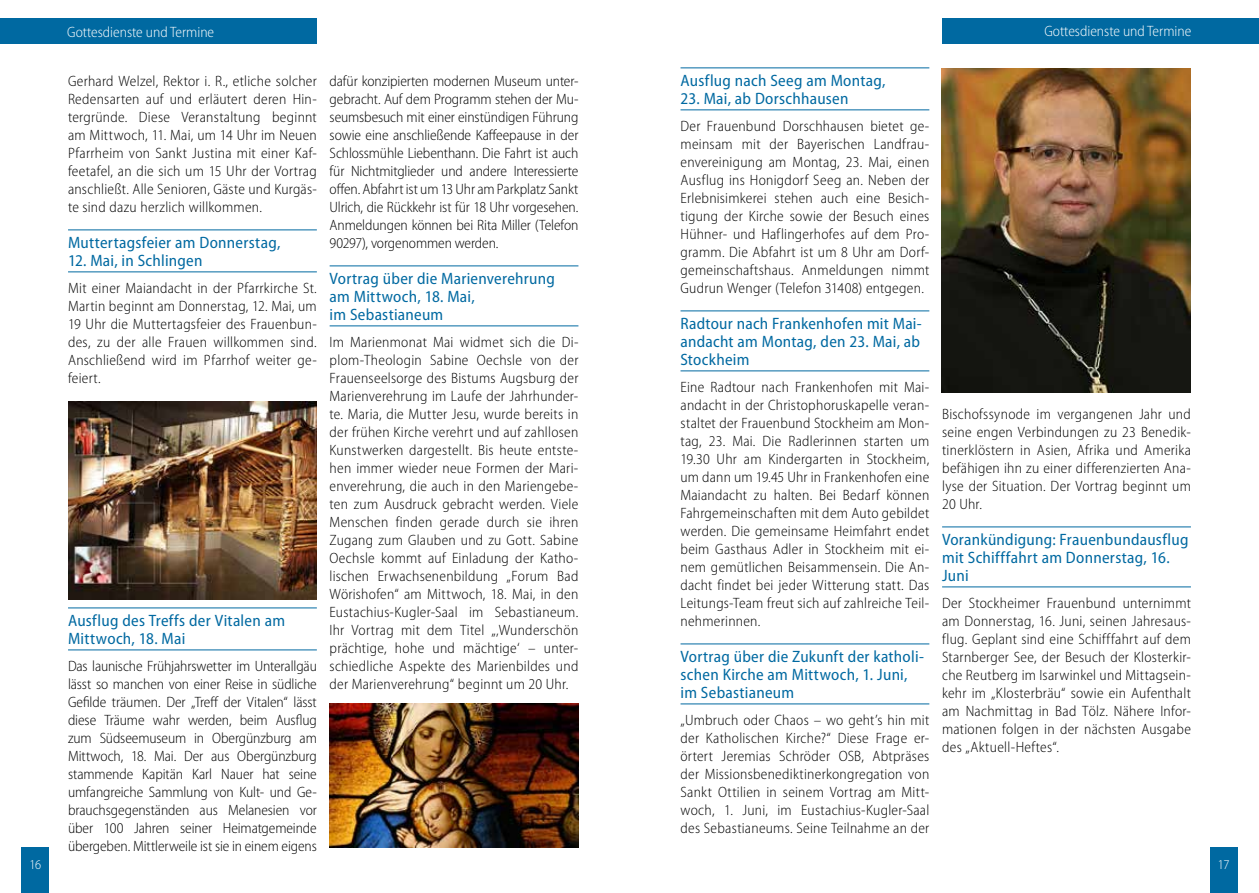
<style>
.page{position:relative;width:1259px;height:893px;background:#fff}
.page>*{position:absolute;margin:0;border:0;box-sizing:border-box;transform-origin:0 0}
.t1{font:semi-condensed 16.5px/18px "Myriad Pro";letter-spacing:.015em;color:#0069a1}
.t2{font:300 semi-condensed 15px/18px "Myriad Pro";letter-spacing:.015em;color:#000;text-align:justify}
.t3{font:300 semi-condensed 15px "Myriad Pro";color:#fff}
.t4{font:300 semi-condensed 13.5px "Myriad Pro";color:#fff}
</style>
<div class="page">
<div style="left:0;top:18px;width:317px;height:26px;background:#0069a1"></div>
<div style="left:942px;top:18px;width:317px;height:26px;background:#0069a1"></div>
<div style="left:21px;top:847px;width:28px;height:46px;background:#0069a1"></div>
<div style="left:1209px;top:847px;width:28px;height:46px;background:#0069a1"></div>
<hr style="left:68px;top:230px;width:249px;height:1px;background:#0069a1">
<hr style="left:68px;top:272px;width:249px;height:1px;background:#0069a1">
<hr style="left:68px;top:608px;width:249px;height:1px;background:#0069a1">
<hr style="left:68px;top:650px;width:249px;height:1px;background:#0069a1">
<hr style="left:330px;top:266px;width:248px;height:1px;background:#0069a1">
<hr style="left:330px;top:326px;width:248px;height:1px;background:#0069a1">
<hr style="left:680px;top:68px;width:249px;height:1px;background:#0069a1">
<hr style="left:680px;top:110px;width:249px;height:1px;background:#0069a1">
<hr style="left:680px;top:311px;width:249px;height:1px;background:#0069a1">
<hr style="left:680px;top:371px;width:249px;height:1px;background:#0069a1">
<hr style="left:680px;top:644px;width:249px;height:1px;background:#0069a1">
<hr style="left:680px;top:704px;width:249px;height:1px;background:#0069a1">
<hr style="left:942px;top:527px;width:249px;height:1px;background:#0069a1">
<hr style="left:942px;top:587px;width:249px;height:1px;background:#0069a1">
<img style="left:330px;top:703px;width:248px;height:144px">
<img style="left:941px;top:68px;width:249px;height:324px">
<img style="left:68px;top:401px;width:249px;height:198px">
<p class="t3" style="left:67px;top:24px;width:148px">Gottesdienste und Termine</p>
<p class="t3" style="left:1044px;top:23px;width:148px">Gottesdienste und Termine</p>
<p class="t2" style="left:68px;top:72px;width:250px">Gerhard Welzel, Rektor i. R., etliche solcher Redensarten auf und erläutert deren Hin&shy;tergründe. Diese Veranstaltung beginnt am Mittwoch, 11. Mai, um 14 Uhr im Neuen Pfarrheim von Sankt Justina mit einer Kaf&shy;feetafel, an die sich um 15 Uhr der Vortrag anschließt. Alle Senioren, Gäste und Kurgäs&shy;te sind dazu herzlich willkommen.</p>
<p class="t1" style="left:68px;top:234px;width:214px">Muttertagsfeier am Donnerstag,</p>
<p class="t1" style="left:68px;top:252px;width:136px">12. Mai, in Schlingen</p>
<p class="t2" style="left:68px;top:279px;width:250px">Mit einer Maiandacht in der Pfarrkirche St.<br>Martin beginnt am Donnerstag, 12. Mai, um 19 Uhr die Muttertagsfeier des Frauenbun&shy;des, zu der alle Frauen willkommen sind.<br>Anschließend wird im Pfarrhof weiter ge&shy;feiert.</p>
<p class="t1" style="left:680px;top:72px;width:206px">Ausflug nach Seeg am Montag,</p>
<p class="t1" style="left:680px;top:90px;width:169px">23. Mai, ab Dorschhausen</p>
<p class="t2" style="left:680px;top:117px;width:250px">Der Frauenbund Dorschhausen bietet ge&shy;meinsam mit der Bayerischen Landfrau&shy;envereinigung am Montag, 23. Mai, einen Ausflug ins Honigdorf Seeg an. Neben der Erlebnisimkerei stehen auch eine Besich&shy;tigung der Kirche sowie der Besuch eines Hühner- und Haflingerhofes auf dem Pro&shy;gramm. Die Abfahrt ist um 8 Uhr am Dorf&shy;gemeinschaftshaus. Anmeldungen nimmt Gudrun Wenger (Telefon 31408) entgegen.</p>
<p class="t1" style="left:680px;top:315px;width:243px;text-align:justify">Radtour nach Frankenhofen mit Mai&shy;andacht am Montag, den 23. Mai, ab Stockheim</p>
<p class="t2" style="left:680px;top:378px;width:250px">Eine Radtour nach Frankenhofen mit Mai&shy;andacht in der Christophoruskapelle veran&shy;staltet der Frauenbund Stockheim am Mon&shy;tag, 23. Mai. Die Radlerinnen starten um 19.30 Uhr am Kindergarten in Stockheim, um dann um 19.45 Uhr in Frankenhofen eine Maiandacht zu halten. Bei Bedarf können Fahrgemeinschaften mit dem Auto gebildet werden. Die gemeinsame Heimfahrt endet beim Gasthaus Adler in Stockheim mit ei&shy;nem gemütlichen Beisammensein. Die An&shy;dacht findet bei jeder Witterung statt. Das Leitungs-Team freut sich auf zahlreiche Teil&shy;nehmerinnen.</p>
<p class="t1" style="left:680px;top:648px;width:245px">Vortrag über die Zukunft der katholi&shy;schen Kirche am Mittwoch, 1. Juni, im Sebastianeum</p>
<p class="t2" style="left:680px;top:711px;width:250px">„Umbruch oder Chaos – wo geht’s hin mit der Katholischen Kirche?“ Diese Frage er&shy;örtert Jeremias Schröder OSB, Abtpräses der Missionsbenediktinerkongregation von Sankt Ottilien in seinem Vortrag am Mitt&shy;woch, 1. Juni, im Eustachius-Kugler-Saal des Sebastianeums. Seine Teilnahme an der</p>
<p class="t2" style="left:330px;top:72px;width:250px">dafür konzipierten modernen Museum unter&shy;gebracht. Auf dem Programm stehen der Mu&shy;seumsbesuch mit einer einstündigen Führung sowie eine anschließende Kaffeepause in der Schlossmühle Liebenthann. Die Fahrt ist auch für Nichtmitglieder und andere Interessierte offen. Abfahrt ist um 13 Uhr am Parkplatz Sankt Ulrich, die Rückkehr ist für 18 Uhr vorgesehen.<br>Anmeldungen können bei Rita Miller (Telefon 90297), vorgenommen werden.</p>
<p class="t1" style="left:330px;top:270px;width:227px">Vortrag über die Marienverehrung am Mittwoch, 18. Mai,<br>im Sebastianeum</p>
<p class="t2" style="left:329px;top:333px;width:250px">Im Marienmonat Mai widmet sich die Di&shy;plom-Theologin Sabine Oechsle von der Frauenseelsorge des Bistums Augsburg der Marienverehrung im Laufe der Jahrhunder&shy;te. Maria, die Mutter Jesu, wurde bereits in der frühen Kirche verehrt und auf zahllosen Kunstwerken dargestellt. Bis heute entste&shy;hen immer wieder neue Formen der Mari&shy;enverehrung, die auch in den Mariengebe&shy;ten zum Ausdruck gebracht werden. Viele Menschen finden gerade durch sie ihren Zugang zum Glauben und zu Gott. Sabine Oechsle kommt auf Einladung der Katho&shy;lischen Erwachsenenbildung „Forum Bad Wörishofen“ am Mittwoch, 18. Mai, in den Eustachius-Kugler-Saal im Sebastianeum.<br>Ihr Vortrag mit dem Titel „‚Wunderschön prächtige, hohe und mächtige‘ – unter&shy;schiedliche Aspekte des Marienbildes und der Marienverehrung“ beginnt um 20 Uhr.</p>
<p class="t2" style="left:942px;top:405px;width:250px">Bischofssynode im vergangenen Jahr und seine engen Verbindungen zu 23 Benedik&shy;tinerklöstern in Asien, Afrika und Amerika befähigen ihn zu einer differenzierten Ana&shy;lyse der Situation. Der Vortrag beginnt um 20 Uhr.</p>
<p class="t1" style="left:942px;top:531px;width:248px">Vorankündigung: Frauenbundausflug mit Schifffahrt am Donnerstag, 16.<br>Juni</p>
<p class="t2" style="left:942px;top:594px;width:250px">Der Stockheimer Frauenbund unternimmt am Donnerstag, 16. Juni, seinen Jahresaus&shy;flug. Geplant sind eine Schifffahrt auf dem Starnberger See, der Besuch der Klosterkir&shy;che Reutberg im Isarwinkel und Mittagsein&shy;kehr im „Klosterbräu“ sowie ein Aufenthalt am Nachmittag in Bad Tölz. Nähere Infor&shy;mationen folgen in der nächsten Ausgabe des „Aktuell-Heftes“.</p>
<p class="t1" style="left:68px;top:612px;width:218px">Ausflug des Treffs der Vitalen am<br>Mittwoch, 18. Mai</p>
<p class="t2" style="left:68px;top:657px;width:250px">Das launische Frühjahrswetter im Unterallgäu lässt so manchen von einer Reise in südliche Gefilde träumen. Der „Treff der Vitalen“ lässt diese Träume wahr werden, beim Ausflug zum Südseemuseum in Obergünzburg am Mittwoch, 18. Mai. Der aus Obergünzburg stammende Kapitän Karl Nauer hat seine umfangreiche Sammlung von Kult- und Ge&shy;brauchsgegenständen aus Melanesien vor über 100 Jahren seiner Heimatgemeinde übergeben. Mittlerweile ist sie in einem eigens</p>
<p class="t4" style="left:29px;top:857px;width:13px">16</p>
<p class="t4" style="left:1218px;top:857px;width:13px">17</p>
</div>
